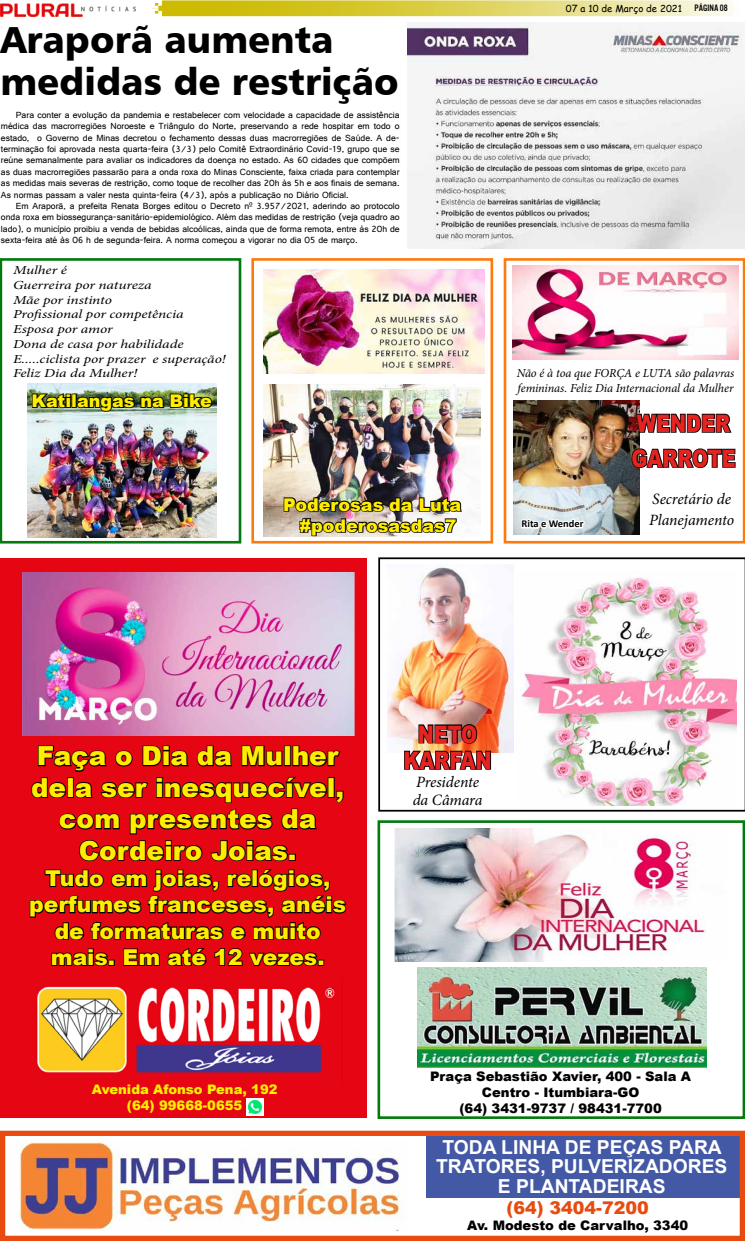
<style>
.page{position:relative;width:745px;height:1241px;background:#fff}
.page>*{position:absolute;margin:0;border:0;box-sizing:border-box;transform-origin:0 0}
.t1{font:37.62px/41.1px "Humanist 777 BT Black B";color:#000}
.t2{font:900 26.25px/31.5px "Arial";color:#ffed00;text-align:center}
.t3{font:900 24.06px/35px "Arial";color:#e52321;scale:.8 1}
.t4{font:900 21.88px/26.2px "Arial";color:#ffed00;text-align:center}
.t5{font:700 19.25px/19.2px "Arial";color:#fff;text-align:center}
.t6{font:900 17.5px/21px "Arial";color:#ffed00;text-align:right}
.t7{font:900 17.5px "Arial";color:#e84b0f}
.t8{font:italic 15.75px/17.5px "Minion Pro";letter-spacing:-.005em;color:#000}
.t9{font:900 13.12px/15.8px "Arial";color:#000;text-align:center}
.t10{font:900 13.12px/15.8px "Arial";color:#ffed00;text-align:center}
.t11{font:italic 12.25px/14.7px "Minion Pro";letter-spacing:-.005em;color:#000;scale:1.25 1}
.t12{font:italic 12.25px/14.7px "Minion Pro";letter-spacing:-.005em;color:#000}
.t13{font:700 10.5px "Calibri";color:#000}
.t14{font:9.62px "Comic Sans MS";color:#000}
.t15{font:9.62px "U.S.101";color:#000}
.t16{font:9.36px/11.4px "Gautami";color:#000;text-align:justify}
</style>
<div class="page">
<div style="left:0;top:558px;width:366px;height:559px;background:#e60513"></div>
<img style="left:1px;top:3px;width:135px;height:14px">
<svg style="left:151px;top:0;width:582px;height:16px;background:#dfd462"></svg>
<div style="left:425px;top:1135px;width:314px;height:62px;background:#4359a5"></div>
<div style="left:0;top:1130px;width:744px;height:110px;border:5px solid #e84b0f"></div>
<img style="left:20px;top:1140px;width:384px;height:90px">
<div style="left:377px;top:820px;width:367px;height:298px;border:3px solid #037a0e"></div>
<img style="left:417px;top:967px;width:289px;height:99px">
<img style="left:394px;top:828px;width:312px;height:133px">
<div style="left:0;top:258px;width:241px;height:285px;border:3px solid #037a0e"></div>
<img style="left:27px;top:383px;width:189px;height:154px">
<img style="left:31px;top:391px;width:183px;height:22px">
<div style="left:251px;top:258px;width:242px;height:285px;border:3px solid #fc7a0e"></div>
<img style="left:264px;top:384px;width:216px;height:152px">
<img style="left:282px;top:495px;width:181px;height:42px">
<img style="left:264px;top:269px;width:220px;height:105px">
<div style="left:503px;top:258px;width:241px;height:285px;border:3px solid #fc7a0e"></div>
<img style="left:513px;top:401px;width:126px;height:133px">
<svg style="left:634px;top:412px;width:98px;height:22px"></svg>
<svg style="left:630px;top:446px;width:106px;height:23px"></svg>
<svg style="left:518px;top:500px;width:67px;height:44px"></svg>
<img style="left:512px;top:266px;width:226px;height:93px">
<img style="left:378px;top:557px;width:366px;height:254px">
<img style="left:403px;top:723px;width:88px;height:48px">
<img style="left:516px;top:571px;width:219px;height:234px">
<img style="left:37px;top:986px;width:298px;height:87px">
<img style="left:246px;top:1098px;width:18px;height:17px">
<img style="left:22px;top:572px;width:332px;height:163px">
<svg style="left:31px;top:745px;width:313px;height:117px"></svg>
<div style="left:288px;top:853px;width:8px;height:7px;border:2px solid #000"></div>
<svg style="left:29px;top:869px;width:318px;height:98px"></svg>
<div style="left:317px;top:959px;width:7px;height:6px;border:2px solid #000"></div>
<img style="left:407px;top:22px;width:336px;height:226px">
<h1 class="t1" style="left:0;top:19px;width:399px">Araporã aumenta medidas de restrição</h1>
<p class="t16" style="left:1px;top:109px;width:400px;text-indent:15px">Para conter a evolução da pandemia e restabelecer com velocidade a capacidade de assistência médica das macrorregiões Noroeste e Triângulo do Norte, preservando a rede hospitar em todo o estado, o Governo de Minas decretou o fechamento dessas duas macrorregiões de Saúde. A de&shy;terminação foi aprovada nesta quarta-feira (3/3) pelo Comitê Extraordinário Covid-19, grupo que se reúne semanalmente para avaliar os indicadores da doença no estado. As 60 cidades que compõem as duas macrorregiões passarão para a onda roxa do Minas Consciente, faixa criada para contemplar as medidas mais severas de restrição, como toque de recolher das 20h às 5h e aos finais de semana.<br>As normas passam a valer nesta quinta-feira (4/3), após a publicação no Diário Oficial.</p>
<p class="t16" style="left:1px;top:200px;width:400px;text-indent:15px">Em Araporã, a prefeita Renata Borges editou o Decreto nº 3.957/2021, aderindo ao protocolo onda roxa em biossegurança-sanitário-epidemiológico. Além das medidas de restrição (veja quadro ao lado), o município proibiu a venda de bebidas alcoólicas, ainda que de forma remota, entre às 20h de sexta-feira até às 06 h de segunda-feira. A norma começou a vigorar no dia 05 de março.</p>
<h3 class="t11" style="left:13px;top:263px;width:172px">Mulher é<br>Guerreira por natureza<br>Mãe por instinto<br>Profissional por competência<br>Esposa por amor<br>Dona de casa por habilidade<br>E.....ciclista por prazer e superação!<br>Feliz Dia da Mulher!</h3>
<h3 class="t6" style="left:32px;top:389px;width:181px">Katilangas na Bike</h3>
<h3 class="t6" style="left:283px;top:493px;width:179px">Poderosas da Luta #poderosasdas7</h3>
<p class="t14" style="left:565px;top:1px;width:117px">07 a 10 de Março de 2021</p>
<p class="t15" style="left:694px;top:2px;width:35px">PÁGINa 08</p>
<h3 class="t12" style="left:516px;top:366px;width:219px">Não é à toa que FORÇA e LUTA são palavras femininas. Feliz Dia Internacional da Mulher</h3>
<h3 class="t3" style="left:631px;top:405px;width:131px">WENDER<br>GARROTE</h3>
<h3 class="t8" style="left:651px;top:490px;width:80px">Secretário de</h3>
<p class="t13" style="left:521px;top:517px;width:63px">Rita e Wender</p>
<h3 class="t8" style="left:648px;top:511px;width:86px">Planejamento</h3>
<h2 class="t2" style="left:31px;top:739px;width:314px">Faça o Dia da Mulher dela ser inesquecível, com presentes da<br>Cordeiro Joias.</h2>
<h3 class="t4" style="left:29px;top:864px;width:318px">Tudo em joias, relógios, perfumes franceses, anéis de formaturas e muito mais. Em até 12 vezes.</h3>
<h3 class="t3" style="left:403px;top:720px;width:112px;line-height:26.2px;text-align:center">NETO<br>KARFAN</h3>
<h3 class="t8" style="left:412px;top:773px;width:71px">Presidente da Câmara</h3>
<h3 class="t10" style="left:92px;top:1081px;width:187px">Avenida Afonso Pena, 192 (64) 99668-0655</h3>
<h3 class="t9" style="left:430px;top:1068px;width:262px">Praça Sebastião Xavier, 400 - Sala A<br>Centro - Itumbiara-GO<br>(64) 3431-9737 / 98431-7700</h3>
<h3 class="t5" style="left:436px;top:1137px;width:292px">TODA LINHA DE PEÇAS PARA<br>TRATORES, PULVERIZADORES<br>E PLANTADEIRAS</h3>
<h3 class="t7" style="left:506px;top:1194px;width:143px">(64) 3404-7200</h3>
<h3 class="t9" style="left:467px;top:1216px;width:222px">Av. Modesto de Carvalho, 3340</h3>
</div>
